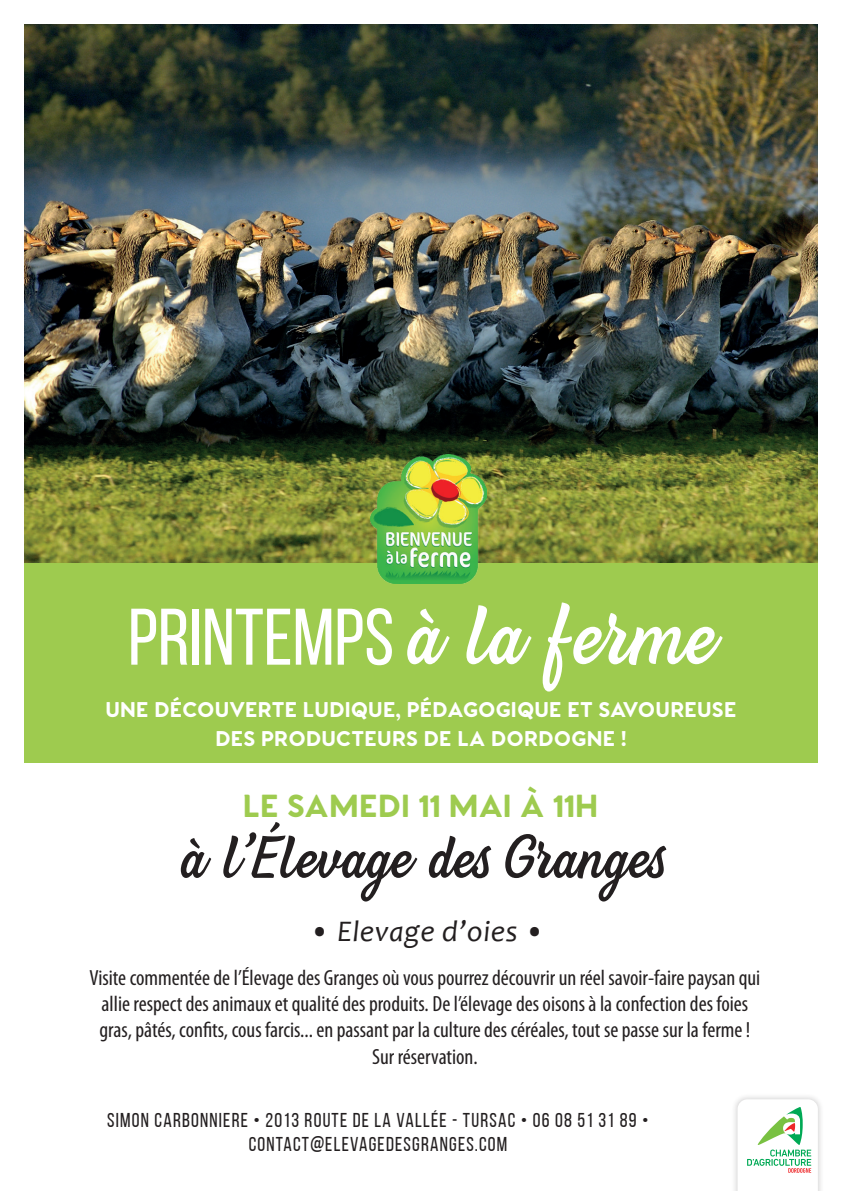
<style>
.page{position:relative;width:842px;height:1191px;background:#fff}
.page>*{position:absolute;margin:0;border:0;box-sizing:border-box;transform-origin:0 0}
.t1{font:80px "Bebas Neue";color:#fff}
.t2{font:57.4px "Beach Bar";color:#231f20}
.t3{font:900 33px "Venti CF";color:#9ecb4f}
.t4{font:italic 30px "Candara";letter-spacing:.02em;color:#231f20}
.t5{font:condensed 22px/26.4px "Myriad Pro";color:#231f20;text-align:center}
.t6{font:900 22px "Venti CF";letter-spacing:.01em;color:#fff}
.t7{font:20px/24px "Bebas Neue";letter-spacing:.06em;color:#231f20;text-align:center}
.s1{font-family:"Beach Bar"}
.s2{font-weight:300;font-style:normal}
</style>
<div class="page">
<img style="left:24px;top:24px;width:794px;height:539px">
<div style="left:732px;top:1093px;width:92px;height:98px;background:#231f20;opacity:.22"></div>
<svg style="left:737px;top:1099px;width:81px;height:92px"></svg>
<div style="left:24px;top:563px;width:794px;height:200px;background:#9ecb4f"></div>
<img style="left:370px;top:454px;width:116px;height:129px">
<p class="t1" style="left:128px;top:593px;width:587px">PRINTEMPS <span class="s1">à la ferme</span></p>
<p class="t6" style="left:105px;top:696px;width:632px">UNE DÉCOUVERTE LUDIQUE, PÉDAGOGIQUE ET SAVOUREUSE</p>
<p class="t6" style="left:215px;top:725px;width:413px">DES PRODUCTEURS DE LA DORDOGNE !</p>
<p class="t3" style="left:243px;top:785px;width:357px">LE SAMEDI 11 MAI À 11H</p>
<p class="t2" style="left:180px;top:821px;width:482px">à l’Élevage des Granges</p>
<p class="t4" style="left:310px;top:912px;width:236px"><span class="s2">•</span> Elevage d’oies <span class="s2">•</span></p>
<p class="t5" style="left:90px;top:963px;width:672px">Visite commentée de l’Élevage des Granges où vous pourrez découvrir un réel savoir-faire paysan qui allie respect des animaux et qualité des produits. De l’élevage des oisons à la confection des foies gras, pâtés, confits, cous farcis... en passant par la culture des céréales, tout se passe sur la ferme !<br>Sur réservation.</p>
<p class="t7" style="left:107px;top:1108px;width:543px">SIMON CARBONNIERE • 2013 ROUTE DE LA VALLÉE - TURSAC • 06 08 51 31 89 •<br>CONTACT@ELEVAGEDESGRANGES.COM</p>
</div>
